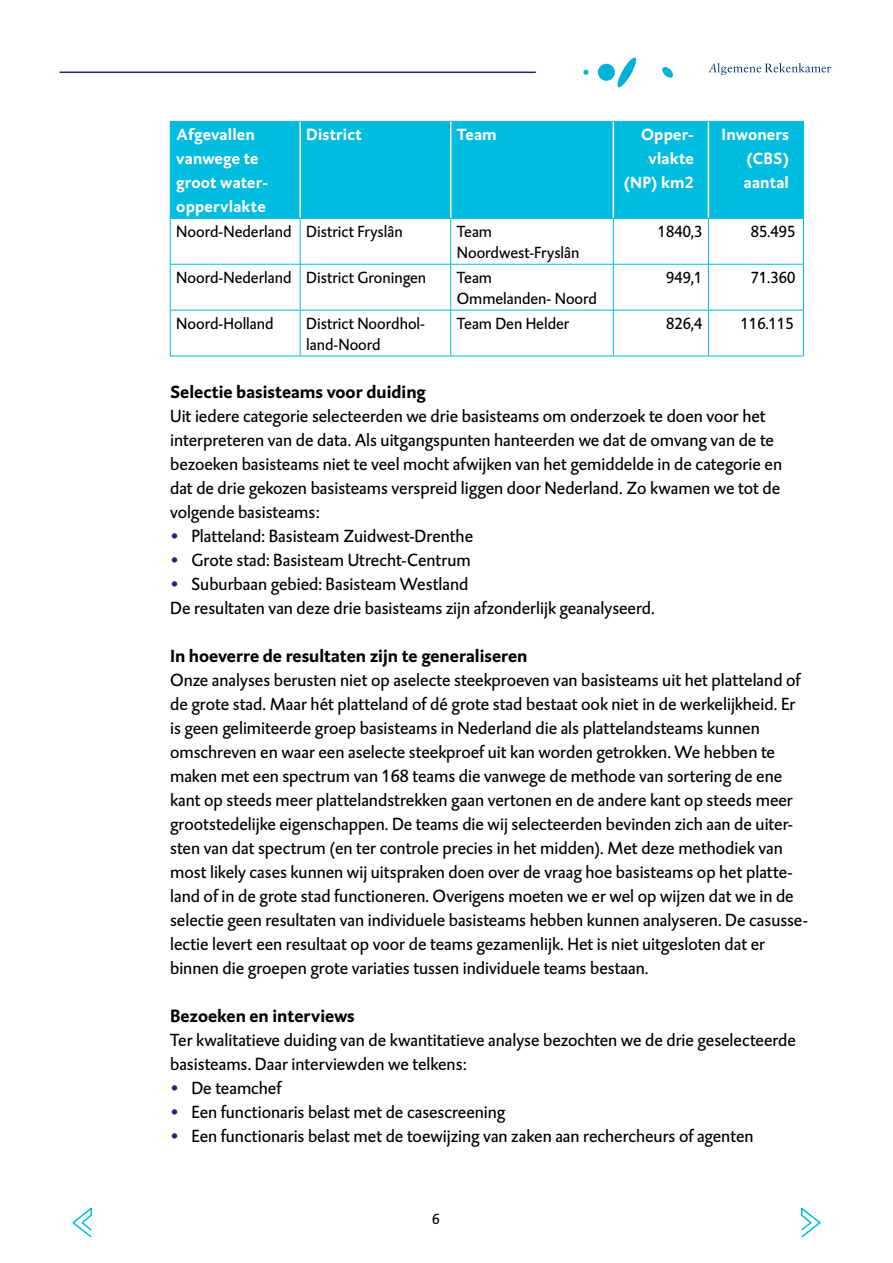
<style>
.page{position:relative;width:893px;height:1263px;background:#fff}
.page>*{position:absolute;margin:0;border:0;box-sizing:border-box;transform-origin:0 0}
._0_Platte_tekst{font:18px/24px "DTL Caspari TOT";color:#000}
._1_Bold{font:700 18px "DTL Caspari TOT";color:#000}
._11_Tabel{font:16.5px/21px "DTL Caspari TOT";color:#000}
._10_Tabel_diap_vet{font:700 16.5px/24px "DTL Caspari TOT";letter-spacing:.01em;color:#fff}
.t1{font:15px "DTL Caspari TOT";color:#000}
.s1{color:#25257a}
</style>
<div class="page">
<hr style="left:60px;top:72px;width:476px;height:1px;background:#25257a">
<svg style="left:583px;top:70px;width:5px;height:5px"></svg>
<div style="left:598px;top:64px;width:17px;height:17px;background:#00b4d8;border-radius:50%"></div>
<svg style="left:617px;top:57px;width:20px;height:31px"></svg>
<svg style="left:662px;top:67px;width:11px;height:11px"></svg>
<svg style="left:708px;top:63px;width:123px;height:12px"></svg>
<svg style="left:801px;top:1207px;width:20px;height:31px"></svg>
<svg style="left:72px;top:1207px;width:20px;height:31px"></svg>
<div style="left:171px;top:122px;width:632px;height:96px;background:#00bcdf"></div>
<hr style="left:299px;top:122px;width:2px;height:96px;background:#fff">
<hr style="left:450px;top:122px;width:1px;height:96px;background:#fff">
<hr style="left:613px;top:122px;width:1px;height:96px;background:#fff">
<hr style="left:708px;top:122px;width:1px;height:96px;background:#fff">
<hr style="left:170px;top:121px;width:130px;height:1px;background:#00bcdf">
<hr style="left:170px;top:122px;width:1px;height:96px;background:#00bcdf">
<hr style="left:300px;top:121px;width:151px;height:1px;background:#00bcdf">
<hr style="left:451px;top:121px;width:162px;height:1px;background:#00bcdf">
<hr style="left:613px;top:121px;width:95px;height:1px;background:#00bcdf">
<hr style="left:708px;top:121px;width:96px;height:1px;background:#00bcdf">
<hr style="left:803px;top:122px;width:1px;height:96px;background:#00bcdf">
<hr style="left:170px;top:218px;width:130px;height:1px;background:#00bcdf">
<hr style="left:170px;top:219px;width:1px;height:45px;background:#00bcdf">
<hr style="left:300px;top:218px;width:151px;height:1px;background:#00bcdf">
<hr style="left:300px;top:219px;width:1px;height:45px;background:#00bcdf">
<hr style="left:451px;top:218px;width:162px;height:1px;background:#00bcdf">
<hr style="left:450px;top:219px;width:1px;height:45px;background:#00bcdf">
<hr style="left:613px;top:218px;width:95px;height:1px;background:#00bcdf">
<hr style="left:613px;top:219px;width:1px;height:45px;background:#00bcdf">
<hr style="left:708px;top:218px;width:96px;height:1px;background:#00bcdf">
<hr style="left:708px;top:219px;width:1px;height:45px;background:#00bcdf">
<hr style="left:803px;top:219px;width:1px;height:45px;background:#00bcdf">
<hr style="left:170px;top:264px;width:130px;height:1px;background:#00bcdf">
<hr style="left:170px;top:264px;width:1px;height:46px;background:#00bcdf">
<hr style="left:300px;top:264px;width:151px;height:1px;background:#00bcdf">
<hr style="left:300px;top:264px;width:1px;height:46px;background:#00bcdf">
<hr style="left:451px;top:264px;width:162px;height:1px;background:#00bcdf">
<hr style="left:450px;top:264px;width:1px;height:46px;background:#00bcdf">
<hr style="left:613px;top:264px;width:95px;height:1px;background:#00bcdf">
<hr style="left:613px;top:264px;width:1px;height:46px;background:#00bcdf">
<hr style="left:708px;top:264px;width:96px;height:1px;background:#00bcdf">
<hr style="left:708px;top:264px;width:1px;height:46px;background:#00bcdf">
<hr style="left:803px;top:264px;width:1px;height:46px;background:#00bcdf">
<hr style="left:170px;top:310px;width:130px;height:1px;background:#00bcdf">
<hr style="left:170px;top:310px;width:1px;height:46px;background:#00bcdf">
<hr style="left:300px;top:310px;width:151px;height:1px;background:#00bcdf">
<hr style="left:300px;top:310px;width:1px;height:46px;background:#00bcdf">
<hr style="left:451px;top:310px;width:162px;height:1px;background:#00bcdf">
<hr style="left:450px;top:310px;width:1px;height:46px;background:#00bcdf">
<hr style="left:613px;top:310px;width:95px;height:1px;background:#00bcdf">
<hr style="left:613px;top:310px;width:1px;height:46px;background:#00bcdf">
<hr style="left:708px;top:310px;width:96px;height:1px;background:#00bcdf">
<hr style="left:708px;top:310px;width:1px;height:46px;background:#00bcdf">
<hr style="left:803px;top:310px;width:1px;height:46px;background:#00bcdf">
<hr style="left:170px;top:356px;width:130px;height:1px;background:#00bcdf">
<hr style="left:300px;top:356px;width:151px;height:1px;background:#00bcdf">
<hr style="left:451px;top:356px;width:162px;height:1px;background:#00bcdf">
<hr style="left:613px;top:356px;width:95px;height:1px;background:#00bcdf">
<hr style="left:708px;top:356px;width:96px;height:1px;background:#00bcdf">
<p class="_10_Tabel_diap_vet" style="left:176px;top:122px;width:93px">Afgevallen vanwege te groot water&shy;oppervlakte</p>
<p class="_10_Tabel_diap_vet" style="left:306px;top:122px;width:57px">District</p>
<p class="_10_Tabel_diap_vet" style="left:457px;top:122px;width:41px">Team</p>
<p class="_10_Tabel_diap_vet" style="left:624px;top:122px;width:72px;text-align:right">Opper&shy;vlakte (NP) km2</p>
<p class="_10_Tabel_diap_vet" style="left:744px;top:122px;width:47px;text-align:justify;text-indent:-22px">Inwoners (CBS) aantal</p>
<p class="_11_Tabel" style="left:176px;top:221px;width:117px">Noord-Nederland</p>
<p class="_11_Tabel" style="left:306px;top:221px;width:98px">District Fryslân</p>
<p class="_11_Tabel" style="left:457px;top:221px;width:124px">Team<br>Noordwest-Fryslân</p>
<p class="_11_Tabel" style="left:658px;top:221px;width:46px">1840,3</p>
<p class="_11_Tabel" style="left:751px;top:221px;width:46px">85.495</p>
<p class="_11_Tabel" style="left:176px;top:267px;width:117px">Noord-Nederland</p>
<p class="_11_Tabel" style="left:306px;top:267px;width:122px">District Groningen</p>
<p class="_11_Tabel" style="left:457px;top:267px;width:142px">Team<br>Ommelanden- Noord</p>
<p class="_11_Tabel" style="left:666px;top:267px;width:38px">949,1</p>
<p class="_11_Tabel" style="left:751px;top:267px;width:46px">71.360</p>
<p class="_11_Tabel" style="left:176px;top:313px;width:99px">Noord-Holland</p>
<p class="_11_Tabel" style="left:306px;top:313px;width:120px">District Noordhol&shy;land-Noord</p>
<p class="_11_Tabel" style="left:457px;top:313px;width:114px">Team Den Helder</p>
<p class="_11_Tabel" style="left:666px;top:313px;width:38px">826,4</p>
<p class="_11_Tabel" style="left:741px;top:313px;width:54px">116.115</p>
<p class="_1_Bold" style="left:170px;top:380px;width:257px">Selectie basisteams voor duiding</p>
<p class="_0_Platte_tekst" style="left:170px;top:404px;width:613px">Uit iedere categorie selecteerden we drie basisteams om onderzoek te doen voor het interpreteren van de data. Als uitgangspunten hanteerden we dat de omvang van de te bezoeken basisteams niet te veel mocht afwijken van het gemiddelde in de categorie en dat de drie gekozen basisteams verspreid liggen door Nederland. Zo kwamen we tot de volgende basisteams:</p>
<p class="_0_Platte_tekst" style="left:170px;top:524px;width:305px"><span class="s1">•</span> Platteland: Basisteam Zuidwest-Drenthe</p>
<p class="_0_Platte_tekst" style="left:170px;top:548px;width:302px"><span class="s1">•</span> Grote stad: Basisteam Utrecht-Centrum</p>
<p class="_0_Platte_tekst" style="left:170px;top:572px;width:300px"><span class="s1">•</span> Suburbaan gebied: Basisteam Westland</p>
<p class="_0_Platte_tekst" style="left:170px;top:596px;width:486px">De resultaten van deze drie basisteams zijn afzonderlijk geanalyseerd.</p>
<p class="_1_Bold" style="left:170px;top:644px;width:359px">In hoeverre de resultaten zijn te generaliseren</p>
<p class="_0_Platte_tekst" style="left:170px;top:668px;width:639px">Onze analyses berusten niet op aselecte steekproeven van basisteams uit het platteland of de grote stad. Maar hét platteland of dé grote stad bestaat ook niet in de werkelijkheid. Er is geen gelimiteerde groep basisteams in Nederland die als plattelandsteams kunnen omschreven en waar een aselecte steekproef uit kan worden getrokken. We hebben te maken met een spectrum van 168 teams die vanwege de methode van sortering de ene kant op steeds meer plattelandstrekken gaan vertonen en de andere kant op steeds meer grootstedelijke eigenschappen. De teams die wij selecteerden bevinden zich aan de uiter&shy;sten van dat spectrum (en ter controle precies in het midden). Met deze methodiek van most likely cases kunnen wij uitspraken doen over de vraag hoe basisteams op het platte&shy;land of in de grote stad functioneren. Overigens moeten we er wel op wijzen dat we in de selectie geen resultaten van individuele basisteams hebben kunnen analyseren. De casusse&shy;lectie levert een resultaat op voor de teams gezamenlijk. Het is niet uitgesloten dat er binnen die groepen grote variaties tussen individuele teams bestaan.</p>
<p class="_1_Bold" style="left:170px;top:1004px;width:186px">Bezoeken en interviews</p>
<p class="_0_Platte_tekst" style="left:170px;top:1028px;width:627px">Ter kwalitatieve duiding van de kwantitatieve analyse bezochten we de drie geselecteerde basisteams. Daar interviewden we telkens:</p>
<p class="_0_Platte_tekst" style="left:170px;top:1076px;width:113px"><span class="s1">•</span> De teamchef</p>
<p class="_0_Platte_tekst" style="left:170px;top:1100px;width:337px"><span class="s1">•</span> Een functionaris belast met de casescreening</p>
<p class="_0_Platte_tekst" style="left:170px;top:1124px;width:585px"><span class="s1">•</span> Een functionaris belast met de toewijzing van zaken aan rechercheurs of agenten</p>
<p class="t1" style="left:432px;top:1209px;width:9px">6</p>
</div>
